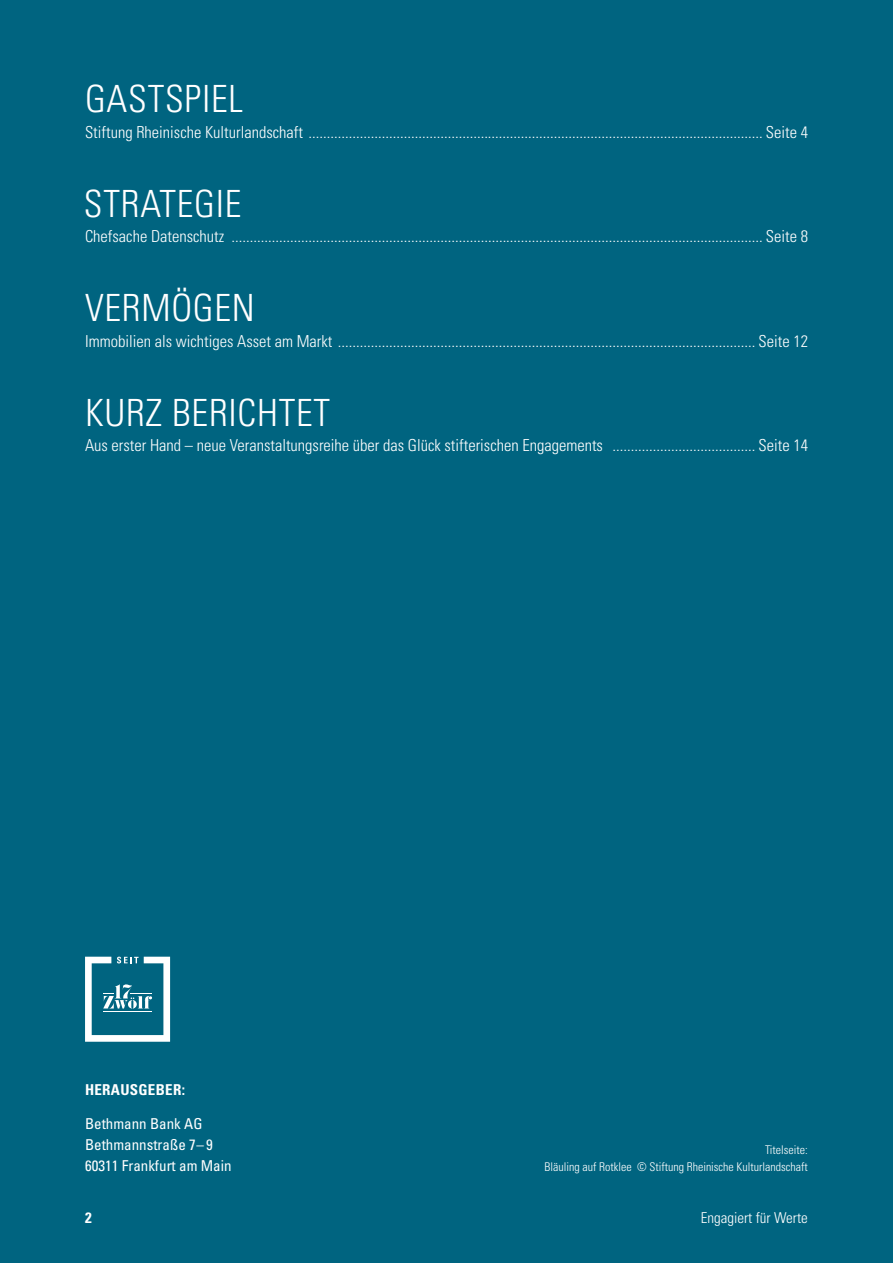
<style>
.page{position:relative;width:893px;height:1263px;background:#006480}
.page>*{position:absolute;margin:0;border:0;box-sizing:border-box;transform-origin:0 0}
.t1{font:300 condensed 37.5px "Univers LT Std";letter-spacing:.02em;color:#fff}
.t2{font:300 condensed 16.5px "Univers LT Std";color:#fff}
.t3{font:condensed 15px/21px "Univers LT Std";color:#fff}
.t4{font:300 condensed 15px "Univers LT Std";color:#fff}
.t5{font:700 condensed 15px "Univers LT Std";letter-spacing:.02em;color:#fff}
.t6{font:300 condensed 12px/16.8px "Univers LT Std";color:#fff;text-align:right}
</style>
<div class="page">
<svg style="left:85px;top:957px;width:85px;height:85px"></svg>
<h1 class="t1" style="left:85px;top:76px;width:160px">GASTSPIEL</h1>
<p class="t2" style="left:85px;top:122px;width:724px">Stiftung Rheinische Kulturlandschaft ............................................................................................................................ Seite 4</p>
<h1 class="t1" style="left:84px;top:181px;width:159px">STRATEGIE</h1>
<p class="t2" style="left:85px;top:226px;width:724px">Chefsache Datenschutz ................................................................................................................................................. Seite 8</p>
<h1 class="t1" style="left:85px;top:285px;width:171px">VERMÖGEN</h1>
<p class="t2" style="left:85px;top:331px;width:724px">Immobilien als wichtiges Asset am Markt .................................................................................................................. Seite 12</p>
<h1 class="t1" style="left:85px;top:390px;width:247px">KURZ BERICHTET</h1>
<p class="t2" style="left:85px;top:436px;width:724px">Aus erster Hand – neue Veranstaltungsreihe über das Glück stifterischen Engagements ....................................... Seite 14</p>
<p class="t5" style="left:85px;top:1080px;width:101px">HERAUSGEBER:</p>
<p class="t3" style="left:85px;top:1113px;width:148px">Bethmann Bank AG<br>Bethmannstraße 7–9<br>60311 Frankfurt am Main</p>
<p class="t6" style="left:544px;top:1141px;width:265px">Titelseite:<br>Bläuling auf Rotklee © Stiftung Rheinische Kulturlandschaft</p>
<p class="t5" style="left:85px;top:1208px;width:8px">2</p>
<p class="t4" style="left:701px;top:1208px;width:109px">Engagiert für Werte</p>
</div>
